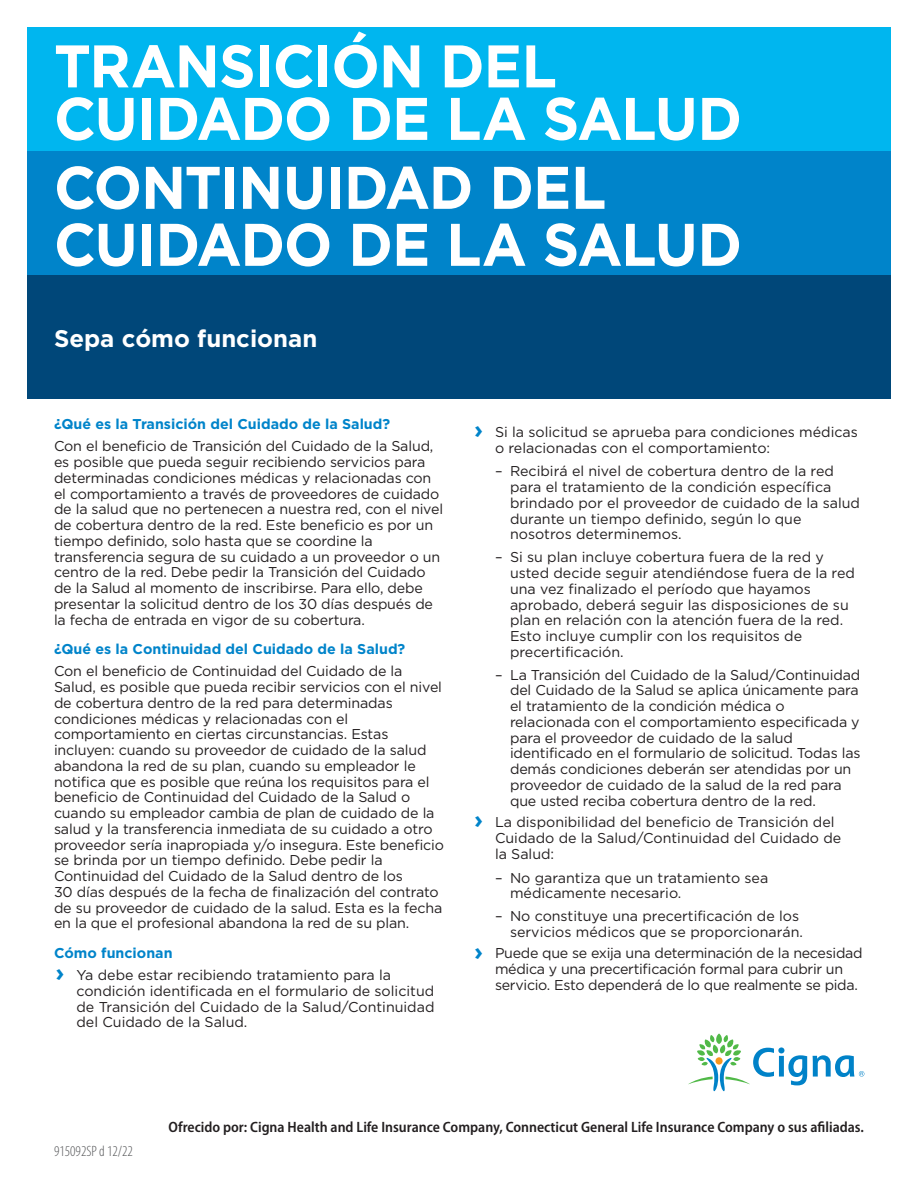
<style>
.page{position:relative;width:918px;height:1188px;background:#fff}
.page>*{position:absolute;margin:0;border:0;box-sizing:border-box;transform-origin:0 0}
.Headline_bold_2_bars{font:700 60px/52.5px "Gotham";letter-spacing:-.02em;color:#fff;scale:.95 1}
.Subheadline_bold_14{font:700 24px "Gotham";color:#fff}
.Offered_by_legal{font:600 semi-condensed 15px "Myriad Pro";color:#231f20}
.Legal_copy_Cat{font:300 condensed 15px "Myriad Pro";color:#57585a}
.Body_copy__book_9_5{font:14.25px/15.8px "Gotham";letter-spacing:-.01em;color:#231f20}
.Bullet_copy_book_9_5{font:14.25px/15.8px "Gotham";color:#231f20}
.Bullet_copy_book_9_5-2{font:14.25px/15.8px "Gotham";letter-spacing:-.02em;color:#231f20}
.Body_copy__book_9_5-2{font:700 14.25px "Gotham";color:#0084ca}
.s1{font-weight:700;font-size:24px;color:#0084ca}
</style>
<div class="page">
<div style="left:27px;top:27px;width:864px;height:363px;background:#00b6ef"></div>
<div style="left:27px;top:275px;width:864px;height:124px;background:#004779"></div>
<div style="left:27px;top:151px;width:864px;height:123px;background:#0084ca"></div>
<svg style="left:688px;top:1034px;width:176px;height:57px"></svg>
<p class="Headline_bold_2_bars" style="left:54px;top:38px;width:726px">TRANSICIÓN DEL<br>CUIDADO DE LA SALUD</p>
<p class="Headline_bold_2_bars" style="left:54px;top:158px;width:726px;line-height:57px">CONTINUIDAD DEL<br>CUIDADO DE LA SALUD</p>
<p class="Subheadline_bold_14" style="left:54px;top:325px;width:265px">Sepa cómo funcionan</p>
<p class="Body_copy__book_9_5-2" style="left:54px;top:416px;width:338px">¿Qué es la Transición del Cuidado de la Salud?</p>
<p class="Body_copy__book_9_5" style="left:54px;top:438px;width:391px">Con el beneficio de Transición del Cuidado de la Salud, es posible que pueda seguir recibiendo servicios para determinadas condiciones médicas y relacionadas con el comportamiento a través de proveedores de cuidado de la salud que no pertenecen a nuestra red, con el nivel de cobertura dentro de la red. Este beneficio es por un tiempo definido, solo hasta que se coordine la transferencia segura de su cuidado a un proveedor o un centro de la red. Debe pedir la Transición del Cuidado de la Salud al momento de inscribirse. Para ello, debe presentar la solicitud dentro de los 30 días después de la fecha de entrada en vigor de su cobertura.</p>
<p class="Body_copy__book_9_5-2" style="left:54px;top:641px;width:353px">¿Qué es la Continuidad del Cuidado de la Salud?</p>
<p class="Body_copy__book_9_5" style="left:54px;top:663px;width:392px">Con el beneficio de Continuidad del Cuidado de la Salud, es posible que pueda recibir servicios con el nivel de cobertura dentro de la red para determinadas condiciones médicas y relacionadas con el comportamiento en ciertas circunstancias. Estas incluyen: cuando su proveedor de cuidado de la salud abandona la red de su plan, cuando su empleador le notifica que es posible que reúna los requisitos para el beneficio de Continuidad del Cuidado de la Salud o cuando su empleador cambia de plan de cuidado de la salud y la transferencia inmediata de su cuidado a otro proveedor sería inapropiada y/o insegura. Este beneficio se brinda por un tiempo definido. Debe pedir la Continuidad del Cuidado de la Salud dentro de los<br>30 días después de la fecha de finalización del contrato de su proveedor de cuidado de la salud. Esta es la fecha en la que el profesional abandona la red de su plan.</p>
<p class="Body_copy__book_9_5-2" style="left:54px;top:944px;width:120px">Cómo funcionan</p>
<p class="Bullet_copy_book_9_5" style="left:76px;top:967px;width:360px;text-indent:-21px"><span class="s1">›</span> Ya debe estar recibiendo tratamiento para la condición identificada en el formulario de solicitud de Transición del Cuidado de la Salud/Continuidad del Cuidado de la Salud.</p>
<p class="Bullet_copy_book_9_5" style="left:495px;top:424px;width:364px;text-indent:-21px"><span class="s1">›</span> Si la solicitud se aprueba para condiciones médicas o relacionadas con el comportamiento:</p>
<p class="Bullet_copy_book_9_5" style="left:510px;top:463px;width:352px;text-indent:-15px">– Recibirá el nivel de cobertura dentro de la red para el tratamiento de la condición específica brindado por el proveedor de cuidado de la salud durante un tiempo definido, según lo que nosotros determinemos.</p>
<p class="Bullet_copy_book_9_5" style="left:510px;top:549px;width:346px;text-indent:-15px">– Si su plan incluye cobertura fuera de la red y usted decide seguir atendiéndose fuera de la red una vez finalizado el período que hayamos aprobado, deberá seguir las disposiciones de su plan en relación con la atención fuera de la red.<br>Esto incluye cumplir con los requisitos de precertificación.</p>
<p class="Bullet_copy_book_9_5" style="left:510px;top:666px;width:352px;text-indent:-15px">– La Transición del Cuidado de la Salud/Continuidad del Cuidado de la Salud se aplica únicamente para el tratamiento de la condición médica o relacionada con el comportamiento especificada y para el proveedor de cuidado de la salud identificado en el formulario de solicitud. Todas las demás condiciones deberán ser atendidas por un proveedor de cuidado de la salud de la red para que usted reciba cobertura dentro de la red.</p>
<p class="Bullet_copy_book_9_5" style="left:495px;top:814px;width:348px;text-indent:-21px"><span class="s1">›</span> La disponibilidad del beneficio de Transición del<br>Cuidado de la Salud/Continuidad del Cuidado de la Salud:</p>
<p class="Bullet_copy_book_9_5" style="left:510px;top:869px;width:260px;text-indent:-15px">– No garantiza que un tratamiento sea médicamente necesario.</p>
<p class="Bullet_copy_book_9_5" style="left:495px;top:908px;width:309px;text-align:right">– No constituye una precertificación de los servicios médicos que se proporcionarán.</p>
<p class="Bullet_copy_book_9_5-2" style="left:495px;top:945px;width:369px;text-indent:-21px"><span class="s1">›</span> Puede que se exija una determinación de la necesidad médica y una precertificación formal para cubrir un servicio. Esto dependerá de lo que realmente se pida.</p>
<p class="Legal_copy_Cat" style="left:54px;top:1142px;width:80px">915092SP d 12/22</p>
<p class="Offered_by_legal" style="left:168px;top:1118px;width:697px">Ofrecido por: Cigna Health and Life Insurance Company, Connecticut General Life Insurance Company o sus afiliadas.</p>
</div>
